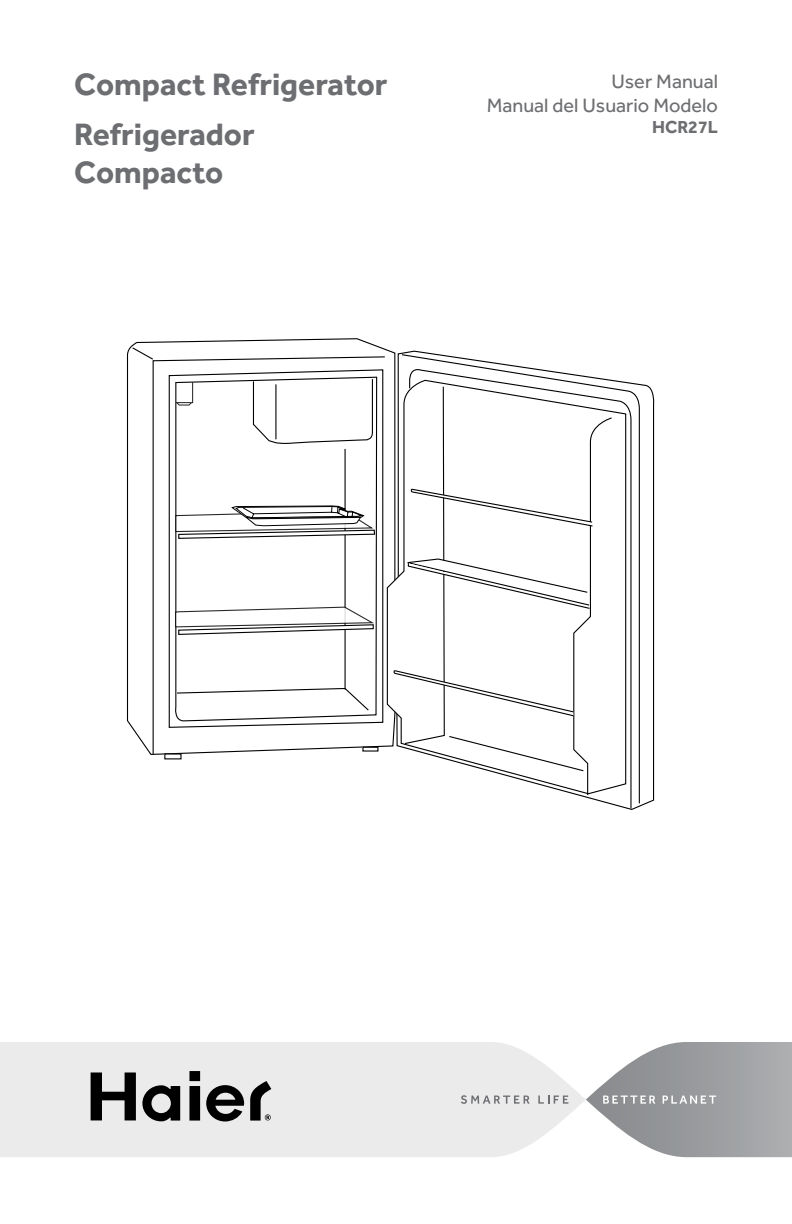
<style>
.page{position:relative;width:792px;height:1224px;background:#fff}
.page>*{position:absolute;margin:0;border:0;box-sizing:border-box;transform-origin:0 0}
.t1{font:700 32px/49.2px "Effra";color:#6d6e71}
.t2{font:20px/24px "Effra";color:#6d6e71;text-align:right}
.t3{font:700 18px "Effra";color:#6d6e71}
</style>
<div class="page">
<svg style="left:126px;top:338px;width:529px;height:472px"></svg>
<svg style="left:152px;top:356px;width:234px;height:400px"></svg>
<svg style="left:168px;top:369px;width:216px;height:359px"></svg>
<svg style="left:131px;top:346px;width:23px;height:15px"></svg>
<svg style="left:252px;top:378px;width:122px;height:67px"></svg>
<svg style="left:175px;top:607px;width:199px;height:29px"></svg>
<svg style="left:176px;top:687px;width:194px;height:25px"></svg>
<svg style="left:386px;top:380px;width:15px;height:415px"></svg>
<svg style="left:401px;top:353px;width:239px;height:451px"></svg>
<svg style="left:175px;top:505px;width:201px;height:34px"></svg>
<svg style="left:393px;top:386px;width:220px;height:410px"></svg>
<div style="left:165px;top:754px;width:16px;height:5px;background:#fff"></div>
<div style="left:164px;top:753px;width:18px;height:6px;border:1px solid #000"></div>
<hr style="left:363px;top:747px;width:15px;height:4px;background:#fff">
<div style="left:362px;top:747px;width:16px;height:5px;border:1px solid #000"></div>
<svg style="left:175px;top:381px;width:19px;height:25px"></svg>
<svg style="left:0;top:1042px;width:586px;height:115px;background:#ececed"></svg>
<svg style="left:461px;top:1095px;width:69px;height:9px"></svg>
<svg style="left:538px;top:1096px;width:30px;height:8px"></svg>
<svg style="left:586px;top:1042px;width:206px;height:115px"></svg>
<svg style="left:91px;top:1071px;width:180px;height:50px;background:#838384"></svg>
<p class="t1" style="left:74px;top:59px;width:315px">Compact Refrigerator<br>Refrigerador</p>
<p class="t1" style="left:74px;top:147px;width:151px">Compacto</p>
<p class="t2" style="left:487px;top:69px;width:233px">User Manual<br>Manual del Usuario Modelo</p>
<p class="t3" style="left:652px;top:116px;width:67px">HCR27L</p>
</div>
